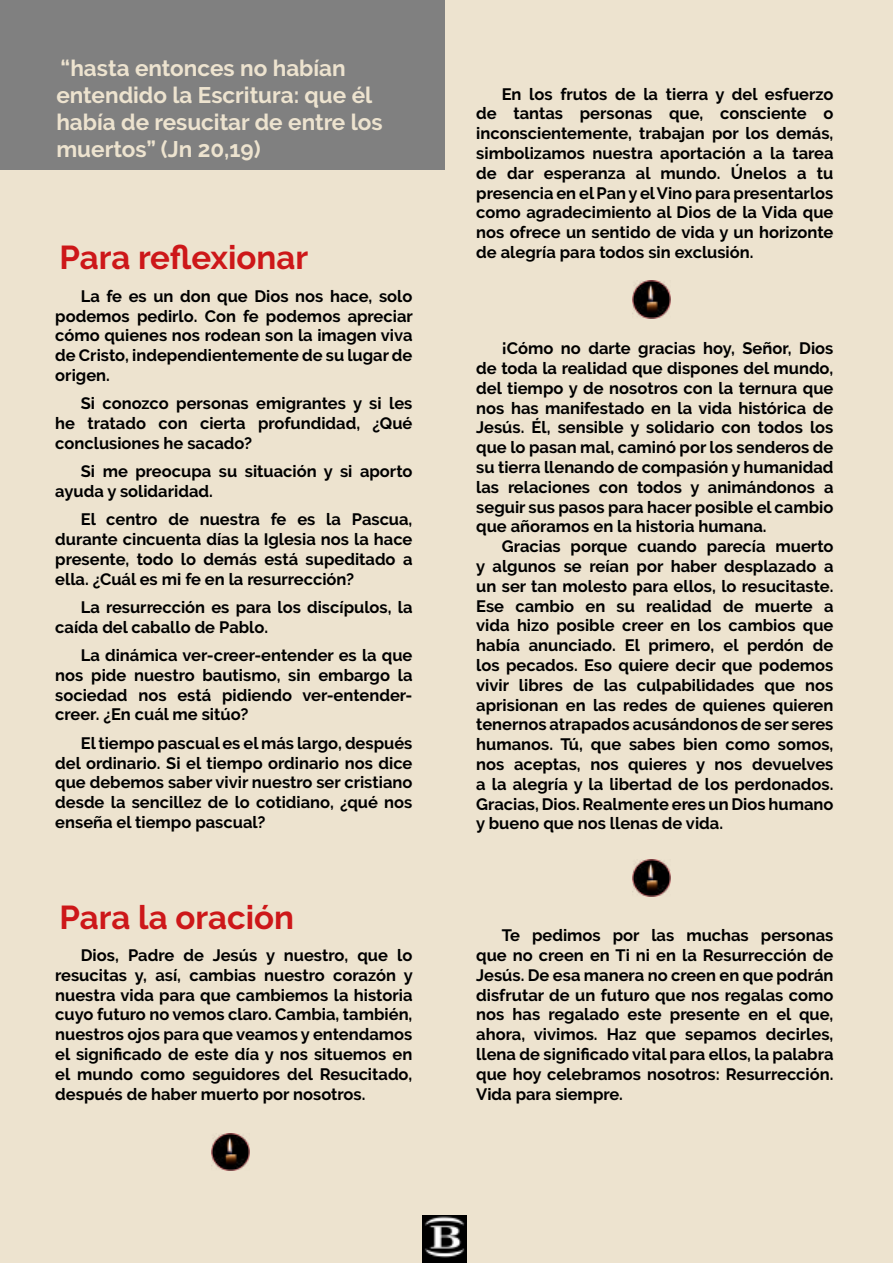
<style>
.page{position:relative;width:893px;height:1263px;background:#ede3cf}
.page>*{position:absolute;margin:0;border:0;box-sizing:border-box;transform-origin:0 0}
.t1{font:700 33px "Raleway";color:#cd1719}
.t2{font:700 22.5px/27px "Raleway";color:#ede3cf}
.t3{font:700 16.5px/19.8px "Raleway";color:#000;text-align:justify}
</style>
<div class="page">
<div style="left:0;top:0;width:444px;height:170px;background:#808080"></div>
<img style="left:212px;top:1133px;width:38px;height:38px">
<img style="left:633px;top:281px;width:38px;height:37px">
<img style="left:633px;top:859px;width:38px;height:37px">
<img style="left:422px;top:1216px;width:44px;height:47px">
<h2 class="t2" style="left:56px;top:55px;width:328px">“hasta entonces no habían entendido la Escritura: que él había de resucitar de entre los muertos” (Jn 20,19)</h2>
<h1 class="t1" style="left:60px;top:239px;width:250px">Para reflexionar</h1>
<p class="t3" style="left:55px;top:286px;width:359px;text-indent:26px">La fe es un don que Dios nos hace, solo podemos pedirlo. Con fe podemos apreciar cómo quienes nos rodean son la imagen viva de Cristo, independientemente de su lugar de origen.</p>
<p class="t3" style="left:55px;top:394px;width:359px;text-indent:26px">Si conozco personas emigrantes y si les he tratado con cierta profundidad, ¿Qué conclusiones he sacado?</p>
<p class="t3" style="left:55px;top:461px;width:359px;text-indent:26px">Si me preocupa su situación y si aporto ayuda y solidaridad.</p>
<p class="t3" style="left:55px;top:510px;width:359px;text-indent:26px">El centro de nuestra fe es la Pascua, durante cincuenta días la Iglesia nos la hace presente, todo lo demás está supeditado a ella. ¿Cuál es mi fe en la resurrección?</p>
<p class="t3" style="left:55px;top:597px;width:359px;text-indent:26px">La resurrección es para los discípulos, la caída del caballo de Pablo.</p>
<p class="t3" style="left:55px;top:645px;width:359px;text-indent:26px">La dinámica ver-creer-entender es la que nos pide nuestro bautismo, sin embargo la sociedad nos está pidiendo ver-entender&shy;creer. ¿En cuál me sitúo?</p>
<p class="t3" style="left:55px;top:733px;width:359px;text-indent:26px">El tiempo pascual es el más largo, después del ordinario. Si el tiempo ordinario nos dice que debemos saber vivir nuestro ser cristiano desde la sencillez de lo cotidiano, ¿qué nos enseña el tiempo pascual?</p>
<h1 class="t1" style="left:60px;top:898px;width:236px">Para la oración</h1>
<p class="t3" style="left:55px;top:945px;width:359px;text-indent:26px">Dios, Padre de Jesús y nuestro, que lo resucitas y, así, cambias nuestro corazón y nuestra vida para que cambiemos la historia cuyo futuro no vemos claro. Cambia, también, nuestros ojos para que veamos y entendamos el significado de este día y nos situemos en el mundo como seguidores del Resucitado, después de haber muerto por nosotros.</p>
<p class="t3" style="left:476px;top:84px;width:359px;text-indent:26px">En los frutos de la tierra y del esfuerzo de tantas personas que, consciente o inconscientemente, trabajan por los demás, simbolizamos nuestra aportación a la tarea de dar esperanza al mundo. Únelos a tu presencia en el Pan y el Vino para presentarlos como agradecimiento al Dios de la Vida que nos ofrece un sentido de vida y un horizonte de alegría para todos sin exclusión.</p>
<p class="t3" style="left:476px;top:339px;width:359px;text-indent:26px">¡Cómo no darte gracias hoy, Señor, Dios de toda la realidad que dispones del mundo, del tiempo y de nosotros con la ternura que nos has manifestado en la vida histórica de Jesús. Él, sensible y solidario con todos los que lo pasan mal, caminó por los senderos de su tierra llenando de compasión y humanidad las relaciones con todos y animándonos a seguir sus pasos para hacer posible el cambio que añoramos en la historia humana.</p>
<p class="t3" style="left:476px;top:537px;width:359px;text-indent:26px">Gracias porque cuando parecía muerto y algunos se reían por haber desplazado a un ser tan molesto para ellos, lo resucitaste.<br>Ese cambio en su realidad de muerte a vida hizo posible creer en los cambios que había anunciado. El primero, el perdón de los pecados. Eso quiere decir que podemos vivir libres de las culpabilidades que nos aprisionan en las redes de quienes quieren tenernos atrapados acusándonos de ser seres humanos. Tú, que sabes bien como somos, nos aceptas, nos quieres y nos devuelves a la alegría y la libertad de los perdonados.<br>Gracias, Dios. Realmente eres un Dios humano y bueno que nos llenas de vida.</p>
<p class="t3" style="left:476px;top:925px;width:359px;text-indent:26px">Te pedimos por las muchas personas que no creen en Ti ni en la Resurrección de Jesús. De esa manera no creen en que podrán disfrutar de un futuro que nos regalas como nos has regalado este presente en el que, ahora, vivimos. Haz que sepamos decirles, llena de significado vital para ellos, la palabra que hoy celebramos nosotros: Resurrección.<br>Vida para siempre.</p>
</div>
